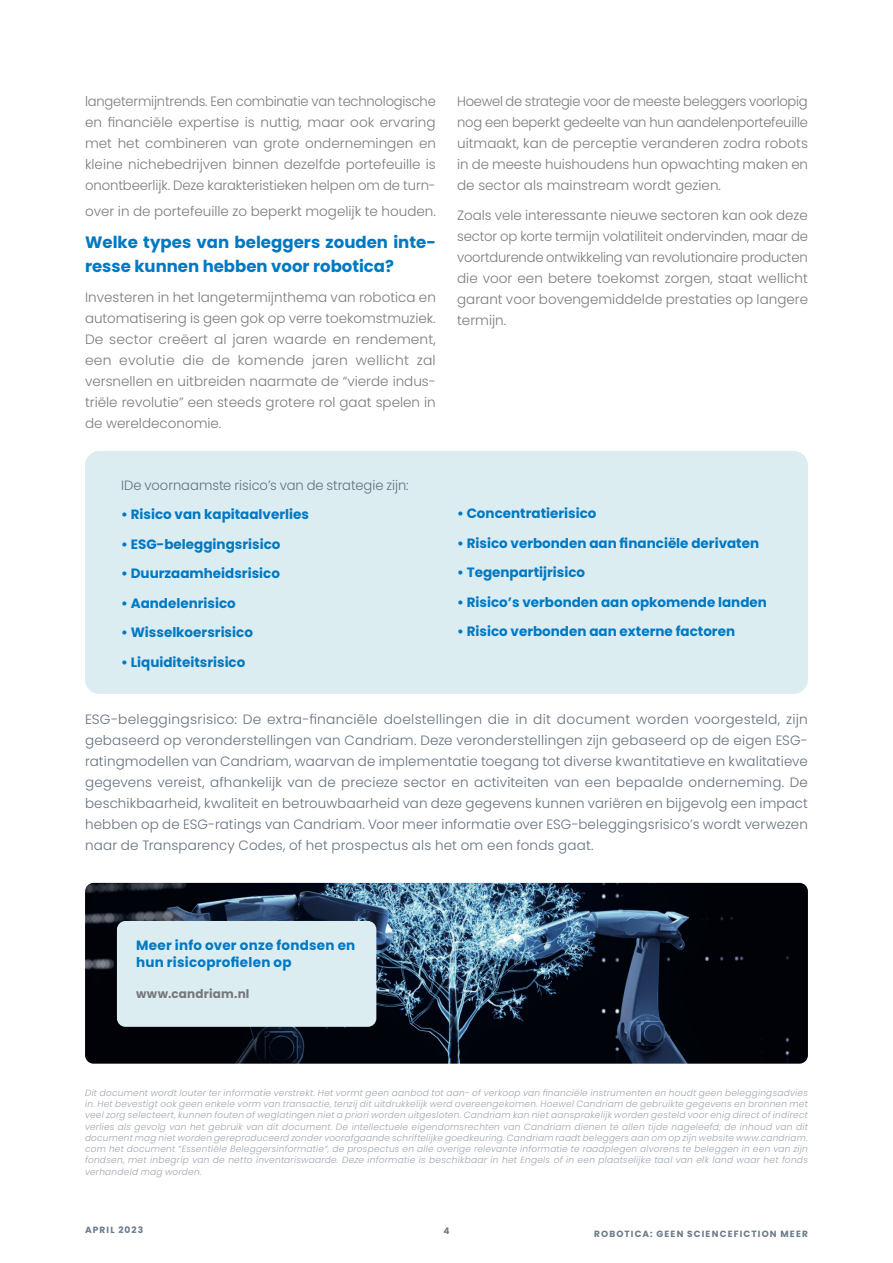
<style>
.page{position:relative;width:893px;height:1263px;background:#fff}
.page>*{position:absolute;margin:0;border:0;box-sizing:border-box;transform-origin:0 0}
.t1{font:700 16.5px/24px "Poppins";color:#0079c2}
.t2{font:300 13.5px/21px "Poppins";color:#7a7c7f;text-align:justify}
.t3{font:300 13.5px/21px "Poppins";letter-spacing:.005em;color:#65717f;text-align:justify}
.t4{font:700 13.5px "Poppins";color:#0079c2}
.t5{font:700 13.5px/17.2px "Poppins";letter-spacing:.02em;color:#0079c2}
.t6{font:700 12px "Poppins";letter-spacing:.015em;color:#76787b}
.t7{font:italic 300 9px/11.2px "Poppins";letter-spacing:.025em;color:#9da5b0;text-align:justify}
.t8{font:700 9px "Poppins";letter-spacing:.13em;color:#6a7b8b}
</style>
<div class="page">
<img style="left:85px;top:883px;width:723px;height:181px">
<div style="left:117px;top:921px;width:259px;height:106px;background:#dcedf2;border-radius:9px"></div>
<div style="left:85px;top:451px;width:723px;height:243px;background:#dcedf2;border-radius:14px"></div>
<p class="t2" style="left:85px;top:91px;width:352px">langetermijntrends. Een combinatie van technologische en financiële expertise is nuttig, maar ook ervaring met het combineren van grote ondernemingen en kleine nichebedrijven binnen dezelfde portefeuille is onontbeerlijk. Deze karakteristieken helpen om de turn-</p>
<p class="t2" style="left:85px;top:200px;width:352px">over in de portefeuille zo beperkt mogelijk te houden.</p>
<p class="t1" style="left:85px;top:230px;width:352px">Welke types van beleggers zouden inte&shy;resse kunnen hebben voor robotica?</p>
<p class="t2" style="left:85px;top:286px;width:352px">Investeren in het langetermijnthema van robotica en automatisering is geen gok op verre toekomstmuziek.<br>De sector creëert al jaren waarde en rendement, een evolutie die de komende jaren wellicht zal versnellen en uitbreiden naarmate de “vierde indus&shy;triële revolutie” een steeds grotere rol gaat spelen in de wereldeconomie.</p>
<p class="t3" style="left:121px;top:474px;width:289px">IDe voornaamste risico’s van de strategie zijn:</p>
<p class="t4" style="left:121px;top:505px;width:189px">• Risico van kapitaalverlies</p>
<p class="t4" style="left:121px;top:534px;width:161px">• ESG-beleggingsrisico</p>
<p class="t4" style="left:121px;top:564px;width:160px">• Duurzaamheidsrisico</p>
<p class="t4" style="left:121px;top:593px;width:116px">• Aandelenrisico</p>
<p class="t4" style="left:121px;top:623px;width:133px">• Wisselkoersrisico</p>
<p class="t4" style="left:121px;top:652px;width:126px">• Liquiditeitsrisico</p>
<p class="t2" style="left:457px;top:91px;width:352px">Hoewel de strategie voor de meeste beleggers voorlopig nog een beperkt gedeelte van hun aandelenportefeuille uitmaakt, kan de perceptie veranderen zodra robots in de meeste huishoudens hun opwachting maken en de sector als mainstream wordt gezien.</p>
<p class="t2" style="left:457px;top:204px;width:352px">Zoals vele interessante nieuwe sectoren kan ook deze sector op korte termijn volatiliteit ondervinden, maar de voortdurende ontwikkeling van revolutionaire producten die voor een betere toekomst zorgen, staat wellicht garant voor bovengemiddelde prestaties op langere termijn.</p>
<p class="t4" style="left:457px;top:504px;width:141px">• Concentratierisico</p>
<p class="t4" style="left:457px;top:534px;width:304px">• Risico verbonden aan financiële derivaten</p>
<p class="t4" style="left:457px;top:563px;width:130px">• Tegenpartijrisico</p>
<p class="t4" style="left:457px;top:593px;width:311px">• Risico’s verbonden aan opkomende landen</p>
<p class="t4" style="left:457px;top:622px;width:280px">• Risico verbonden aan externe factoren</p>
<p class="t3" style="left:85px;top:709px;width:724px">ESG-beleggingsrisico: De extra-financiële doelstellingen die in dit document worden voorgesteld, zijn gebaseerd op veronderstellingen van Candriam. Deze veronderstellingen zijn gebaseerd op de eigen ESG&shy;ratingmodellen van Candriam, waarvan de implementatie toegang tot diverse kwantitatieve en kwalitatieve gegevens vereist, afhankelijk van de precieze sector en activiteiten van een bepaalde onderneming. De beschikbaarheid, kwaliteit en betrouwbaarheid van deze gegevens kunnen variëren en bijgevolg een impact hebben op de ESG-ratings van Candriam. Voor meer informatie over ESG-beleggingsrisico’s wordt verwezen naar de Transparency Codes, of het prospectus als het om een fonds gaat.</p>
<p class="t5" style="left:136px;top:936px;width:221px">Meer info over onze fondsen en hun risicoprofielen op</p>
<p class="t6" style="left:136px;top:985px;width:115px">www.candriam.nl</p>
<p class="t7" style="left:85px;top:1087px;width:724px">Dit document wordt louter ter informatie verstrekt. Het vormt geen aanbod tot aan- of verkoop van financiële instrumenten en houdt geen beleggingsadvies in. Het bevestigt ook geen enkele vorm van transactie, tenzij dit uitdrukkelijk werd overeengekomen. Hoewel Candriam de gebruikte gegevens en bronnen met veel zorg selecteert, kunnen fouten of weglatingen niet a priori worden uitgesloten. Candriam kan niet aansprakelijk worden gesteld voor enig direct of indirect verlies als gevolg van het gebruik van dit document. De intellectuele eigendomsrechten van Candriam dienen te allen tijde nageleefd; de inhoud van dit document mag niet worden gereproduceerd zonder voorafgaande schriftelijke goedkeuring. Candriam raadt beleggers aan om op zijn website www.candriam. com het document “Essentiële Beleggersinformatie”, de prospectus en alle overige relevante informatie te raadplegen alvorens te beleggen in een van zijn fondsen, met inbegrip van de netto inventariswaarde. Deze informatie is beschikbaar in het Engels of in een plaatselijke taal van elk land waar het fonds verhandeld mag worden.</p>
<p class="t8" style="left:85px;top:1223px;width:60px">APRIL 2023</p>
<p class="t8" style="left:443px;top:1224px;width:8px">4</p>
<p class="t8" style="left:594px;top:1227px;width:215px">ROBOTICA: GEEN SCIENCEFICTION MEER</p>
</div>
